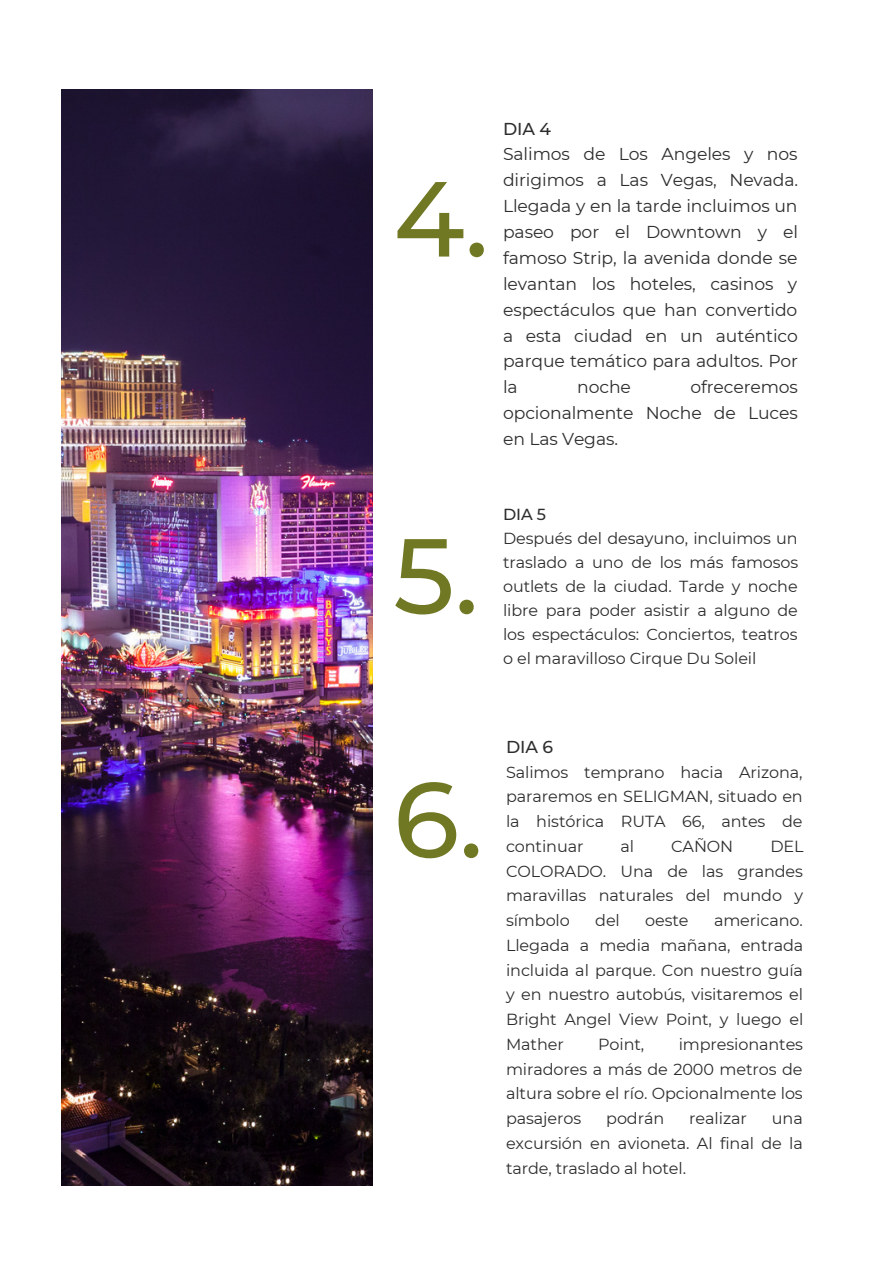
<style>
.page{position:relative;width:893px;height:1264px;background:#fff}
.page>*{position:absolute;margin:0;border:0;box-sizing:border-box;transform-origin:0 0}
.t1{font:500 106.35px "Montserrat";color:#717824}
.t2{font:17.25px/25.8px "Montserrat";letter-spacing:-.005em;color:#2d2d2d;text-align:justify}
.t3{font:500 17.25px "Montserrat";letter-spacing:-.005em;color:#2d2d2d}
.t4{font:16.05px/24.8px "Montserrat";letter-spacing:-.005em;color:#2d2d2d;text-align:justify}
.t5{font:500 16.05px "Montserrat";color:#2d2d2d}
</style>
<div class="page">
<img style="left:62px;top:89px;width:311px;height:1096px">
<h1 class="t1" style="left:393px;top:153px;width:97px">4.</h1>
<p class="t3" style="left:503px;top:118px;width:49px">DIA 4</p>
<p class="t2" style="left:503px;top:141px;width:296px">Salimos de Los Angeles y nos dirigimos a Las Vegas, Nevada.<br>Llegada y en la tarde incluimos un paseo por el Downtown y el famoso Strip, la avenida donde se levantan los hoteles, casinos y espectáculos que han convertido a esta ciudad en un auténtico parque temático para adultos. Por la</p>
<p class="t2" style="left:503px;top:374px;width:296px;text-indent:187px">ofreceremos opcionalmente Noche de Luces en Las Vegas.</p>
<p class="t2" style="left:577px;top:374px;width:55px">noche</p>
<h1 class="t1" style="left:393px;top:510px;width:87px">5.</h1>
<p class="t5" style="left:503px;top:504px;width:44px">DIA 5</p>
<p class="t4" style="left:503px;top:526px;width:296px;line-height:24px">Después del desayuno, incluimos un traslado a uno de los más famosos outlets de la ciudad. Tarde y noche libre para poder asistir a alguno de los espectáculos: Conciertos, teatros o el maravilloso Cirque Du Soleil</p>
<h1 class="t1" style="left:393px;top:754px;width:91px">6.</h1>
<p class="t3" style="left:506px;top:736px;width:48px">DIA 6</p>
<p class="t4" style="left:506px;top:759px;width:298px">Salimos temprano hacia Arizona, pararemos en SELIGMAN, situado en la histórica RUTA 66, antes de continuar</p>
<p class="t4" style="left:620px;top:833px;width:15px">al</p>
<p class="t4" style="left:671px;top:833px;width:64px">CAÑON</p>
<p class="t4" style="left:506px;top:833px;width:299px;text-indent:264px">DEL COLORADO. Una de las grandes maravillas naturales del mundo y símbolo</p>
<p class="t4" style="left:506px;top:908px;width:299px;text-indent:208px">americano.<br>Llegada a media mañana, entrada incluida al parque. Con nuestro guía y en nuestro autobús, visitaremos el Bright Angel View Point, y luego el Mather</p>
<p class="t4" style="left:595px;top:908px;width:26px">del</p>
<p class="t4" style="left:645px;top:908px;width:45px">oeste</p>
<p class="t4" style="left:506px;top:1031px;width:298px;text-indent:173px">impresionantes miradores a más de 2000 metros de altura sobre el río. Opcionalmente los pasajeros</p>
<p class="t4" style="left:598px;top:1031px;width:48px">Point,</p>
<p class="t4" style="left:606px;top:1105px;width:60px">podrán</p>
<p class="t4" style="left:689px;top:1105px;width:59px">realizar</p>
<p class="t4" style="left:506px;top:1105px;width:298px;text-indent:266px">una excursión en avioneta. Al final de la tarde, traslado al hotel.</p>
</div>
